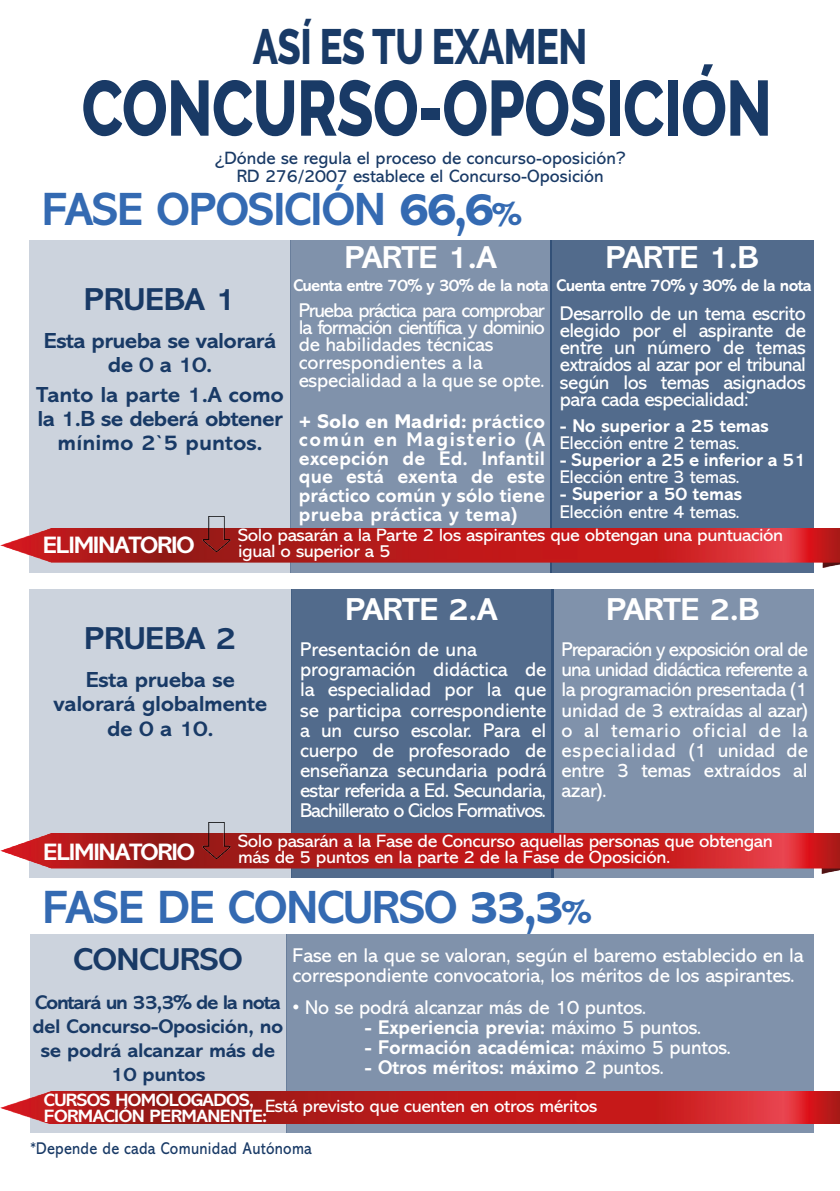
<style>
.page{position:relative;width:840px;height:1191px;background:#fff}
.page>*{position:absolute;margin:0;border:0;box-sizing:border-box;transform-origin:0 0}
.t1{font:800 78px "Raleway";letter-spacing:-.01em;color:#193a66;scale:.77 1}
.t2{font:800 49.4px "Raleway";letter-spacing:-.01em;color:#193a66;scale:.77 1}
.t3{font:700 47px "Abadi MT Std";letter-spacing:-.02em;color:#346ab2}
.t4{font:700 32px "Abadi MT Std";letter-spacing:-.02em;color:#fff;scale:1.05 1}
.t5{font:700 32px "Abadi MT Std";letter-spacing:-.01em;color:#193a66;scale:1.05 1}
.t6{font:700 24px "Abadi MT Std";letter-spacing:-.05em;color:#fff;scale:1.05 1}
.t7{font:700 22px/24px "Abadi MT Std";letter-spacing:-.02em;color:#193a66;text-align:center;scale:1.05 1}
.t8{font:20px/20px "Abadi MT Std";letter-spacing:-.01em;color:#fff;text-align:justify}
.t9{font:700 20px/18.6px "Abadi MT Std";color:#fff;text-align:justify}
.t10{font:700 20px/24px "Abadi MT Std";letter-spacing:-.02em;color:#193a66;text-align:center;scale:1.05 1}
.t11{font:700 20px/18.6px "Abadi MT Std";letter-spacing:.08em;color:#fff}
.t12{font:20px "Abadi MT Std";letter-spacing:.01em;color:#fff}
.t13{font:700 18.6px "Abadi MT Std";letter-spacing:-.01em;color:#fff}
.t14{font:18.6px "Abadi MT Std";letter-spacing:-.01em;color:#fff}
.t15{font:18px "Abadi MT Std";letter-spacing:-.02em;color:#fff;scale:1.05 1}
.t16{font:18px "Abadi MT Std";color:#193a66}
.t17{font:700 18px "Abadi MT Std";letter-spacing:-.03em;color:#fff;scale:1.05 1}
.t18{font:700 17.2px "Abadi MT Std";letter-spacing:-.04em;color:#fff}
.t19{font:17.2px "Abadi MT Std";letter-spacing:.02em;color:#193a66;scale:.9 1}
.s1{font-weight:800}
.s2{font-size:32px}
.s3{font-weight:800;font-size:18.6px}
.s4{font-weight:400}
</style>
<div class="page">
<div style="left:285px;top:934px;width:528px;height:199px;background:#8092ab"></div>
<div style="left:30px;top:934px;width:256px;height:199px;background:#ccd3dd"></div>
<div style="left:291px;top:589px;width:262px;height:288px;background:#526b8c"></div>
<div style="left:29px;top:589px;width:262px;height:288px;background:#ccd3dd"></div>
<div style="left:551px;top:589px;width:262px;height:288px;background:#8092ab"></div>
<div style="left:291px;top:240px;width:260px;height:333px;background:#8092ab"></div>
<div style="left:549px;top:240px;width:264px;height:333px;background:#526b8c"></div>
<div style="left:30px;top:240px;width:261px;height:333px;background:#ccd3dd"></div>
<img style="left:1px;top:528px;width:838px;height:39px">
<img style="left:198px;top:516px;width:36px;height:36px">
<img style="left:1px;top:834px;width:838px;height:39px">
<img style="left:198px;top:822px;width:36px;height:36px">
<img style="left:1px;top:1091px;width:838px;height:32px">
<p class="t2" style="left:252px;top:18px;width:436px">ASÍ ES TU EXAMEN</p>
<p class="t1" style="left:82px;top:64px;width:897px">CONCURSO-OPOSICIÓN</p>
<p class="t16" style="left:215px;top:148px;width:411px">¿Dónde se regula el proceso de concurso-oposición?</p>
<p class="t16" style="left:237px;top:166px;width:368px">RD 276/2007 establece el Concurso-Oposición</p>
<p class="t3" style="left:42px;top:182px;width:481px">FASE OPOSICIÓN <span class="s1">66,6</span><span class="s2">%</span></p>
<p class="t4" style="left:344px;top:238px;width:146px">PARTE 1.A</p>
<p class="t4" style="left:605px;top:238px;width:147px">PARTE 1.B</p>
<p class="t5" style="left:84px;top:281px;width:146px">PRUEBA 1</p>
<p class="t18" style="left:293px;top:275px;width:257px">Cuenta entre 70% y 30% de la nota</p>
<p class="t18" style="left:556px;top:275px;width:257px">Cuenta entre 70% y 30% de la nota</p>
<p class="t8" style="left:298px;top:302px;width:247px;line-height:17.2px">Prueba práctica para comprobar la formación científica y dominio de habilidades técnicas</p>
<p class="t8" style="left:298px;top:352px;width:185px">correspondientes a la</p>
<p class="t8" style="left:298px;top:370px;width:247px">especialidad a la que se opte.</p>
<p class="t11" style="left:299px;top:412px;width:247px"><span class="s3">+</span> <span class="s1">Solo en Madrid:</span> práctico común en Magisterio (A</p>
<p class="t9" style="left:299px;top:449px;width:247px">excepción de Ed. Infantil que está exenta de este práctico común y sólo tiene prueba práctica y tema)</p>
<p class="t8" style="left:559px;top:305px;width:247px;line-height:17.2px">Desarrollo de un tema escrito elegido por el aspirante de entre un número de temas extraídos al azar por el tribunal según los temas asignados para cada especialidad:</p>
<p class="t13" style="left:559px;top:415px;width:210px">- No superior a 25 temas</p>
<p class="t14" style="left:559px;top:432px;width:181px">Elección entre 2 temas.</p>
<p class="t13" style="left:559px;top:449px;width:247px">- Superior a 25 e inferior a 51</p>
<p class="t14" style="left:559px;top:467px;width:181px">Elección entre 3 temas.</p>
<p class="t13" style="left:559px;top:483px;width:184px">- Superior a 50 temas</p>
<p class="t14" style="left:559px;top:501px;width:181px">Elección entre 4 temas.</p>
<p class="t7" style="left:44px;top:329px;width:223px">Esta prueba se valorará de 0 a 10.</p>
<p class="t7" style="left:36px;top:383px;width:237px">Tanto la parte 1.A como la 1.B se deberá obtener mínimo 2`5 puntos.</p>
<p class="t6" style="left:43px;top:531px;width:146px">ELIMINATORIO</p>
<p class="t15" style="left:238px;top:525px;width:520px">Solo pasarán a la Parte 2 los aspirantes que obtengan una puntuación</p>
<p class="t15" style="left:238px;top:541px;width:147px">igual o superior a 5</p>
<p class="t4" style="left:345px;top:591px;width:146px">PARTE 2.A</p>
<p class="t4" style="left:606px;top:591px;width:147px">PARTE 2.B</p>
<p class="t5" style="left:84px;top:619px;width:146px">PRUEBA 2</p>
<p class="t7" style="left:86px;top:667px;width:143px">Esta prueba se</p>
<p class="t7" style="left:54px;top:691px;width:205px">valorará globalmente</p>
<p class="t7" style="left:107px;top:717px;width:103px">de 0 a 10.</p>
<p class="t12" style="left:300px;top:638px;width:178px">Presentación de una</p>
<p class="t8" style="left:300px;top:660px;width:247px">programación didáctica de la especialidad por la que se participa correspondiente a un curso escolar. Para el cuerpo de profesorado de enseñanza secundaria podrá estar referida a Ed. Secundaria, Bachillerato o Ciclos Formativos.</p>
<p class="t8" style="left:561px;top:640px;width:247px">Preparación y exposición oral de una unidad didáctica referente a la programación presentada (1 unidad de 3 extraídas al azar)</p>
<p class="t8" style="left:561px;top:720px;width:247px">o al temario oficial de la especialidad (1 unidad de entre 3 temas extraídos al azar).</p>
<p class="t6" style="left:43px;top:838px;width:146px">ELIMINATORIO</p>
<p class="t15" style="left:238px;top:831px;width:510px">Solo pasarán a la Fase de Concurso aquellas personas que obtengan</p>
<p class="t15" style="left:238px;top:847px;width:413px">más de 5 puntos en la parte 2 de la Fase de Oposición.</p>
<p class="t3" style="left:43px;top:880px;width:550px">FASE DE CONCURSO <span class="s1">33,3</span><span class="s2">%</span></p>
<p class="t5" style="left:73px;top:941px;width:162px">CONCURSO</p>
<p class="t10" style="left:32px;top:990px;width:240px">Contará un 33,3% de la nota del Concurso-Oposición, no se podrá alcanzar más de<br>10 puntos</p>
<p class="t8" style="left:292px;top:945px;width:512px">Fase en la que se valoran, según el baremo establecido en la correspondiente convocatoria, los méritos de los aspirantes.</p>
<p class="t8" style="left:292px;top:997px;width:355px">• No se podrá alcanzar más de 10 puntos.</p>
<p class="t9" style="left:364px;top:1018px;width:338px">- Experiencia previa: <span class="s4">máximo 5 puntos.</span></p>
<p class="t9" style="left:364px;top:1038px;width:368px">- Formación académica: <span class="s4">máximo 5 puntos.</span></p>
<p class="t9" style="left:364px;top:1058px;width:301px">- Otros méritos: máximo <span class="s4">2 puntos.</span></p>
<p class="t17" style="left:44px;top:1089px;width:201px">CURSOS HOMOLOGADOS,</p>
<p class="t17" style="left:44px;top:1105px;width:214px">FORMACIÓN PERMANENTE:</p>
<p class="t15" style="left:265px;top:1096px;width:318px">Está previsto que cuenten en otros méritos</p>
<p class="t19" style="left:30px;top:1139px;width:314px">*Depende de cada Comunidad Autónoma</p>
</div>
